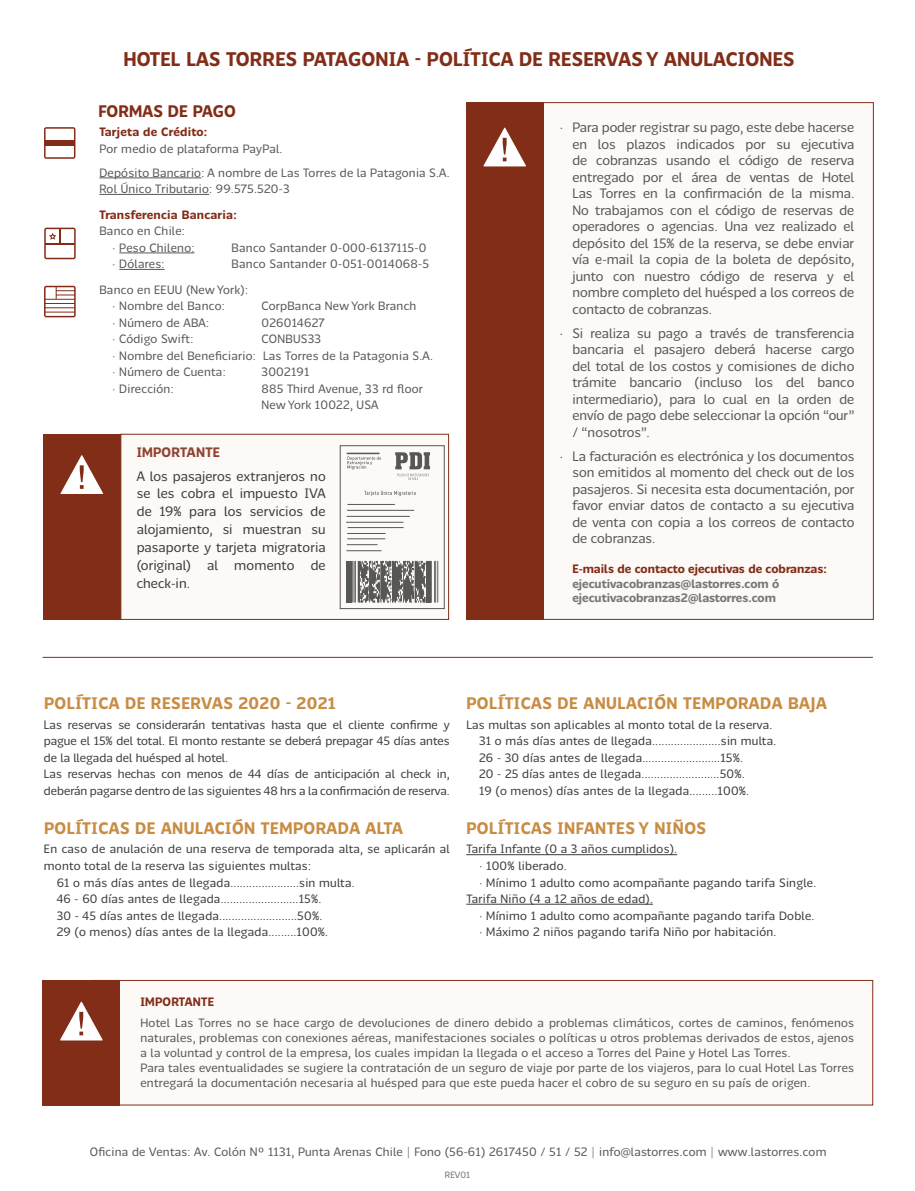
<style>
.page{position:relative;width:915px;height:1191px;background:#fff}
.page>*{position:absolute;margin:0;border:0;box-sizing:border-box;transform-origin:0 0}
.t1{font:700 19.5px "Chilena";letter-spacing:.01em;color:#822d18}
.t2{font:700 16.5px "Chilena";letter-spacing:.03em;color:#c88c43}
.t3{font:700 16.5px "Chilena";letter-spacing:.01em;color:#822d18}
.t4{font:13.5px/16.5px "Chilena";color:#575756;text-align:justify}
.t5{font:13.5px/18px "Chilena";letter-spacing:.005em;color:#3c3c3b}
.t6{font:700 13.5px "Chilena";letter-spacing:.015em;color:#8f422f}
.t7{font:12px/15px "Chilena";letter-spacing:.02em;color:#575756}
.t8{font:12px/16.5px "Chilena";letter-spacing:.02em;color:#3c3c3b}
.t9{font:12px/16.5px "Chilena";color:#3c3c3b}
.t10{font:700 12px/13.5px "Chilena";color:#76777a}
.t11{font:700 12px "Chilena";letter-spacing:.02em;color:#822d18}
.t12{font:700 12px "Chilena";color:#822d18}
.t13{font:9px "Chilena";color:#706f6f}
</style>
<div class="page">
<div style="left:512px;top:102px;width:361px;height:518px;background:#fcf9f6;border:1px solid #822d18"></div>
<div style="left:466px;top:103px;width:77px;height:517px;background:#822d18"></div>
<svg style="left:483px;top:127px;width:43px;height:39px"></svg>
<hr style="left:99px;top:178px;width:102px;height:1px;background:#575756">
<hr style="left:99px;top:194px;width:110px;height:1px;background:#575756">
<hr style="left:119px;top:253px;width:75px;height:1px;background:#575756">
<hr style="left:119px;top:269px;width:46px;height:1px;background:#575756">
<svg style="left:44px;top:228px;width:32px;height:31px"></svg>
<svg style="left:44px;top:286px;width:32px;height:31px"></svg>
<div style="left:90px;top:980px;width:782px;height:125px;background:#fcf9f6;border:1px solid #822d18"></div>
<hr style="left:43px;top:657px;width:829px;height:1px;background:#822d18">
<hr style="left:466px;top:854px;width:211px;height:1px;background:#3c3c3b">
<hr style="left:466px;top:904px;width:186px;height:1px;background:#3c3c3b">
<svg style="left:44px;top:127px;width:31px;height:32px"></svg>
<div style="left:45px;top:140px;width:30px;height:5px;background:#822d18"></div>
<div style="left:43px;top:434px;width:78px;height:186px;background:#822d18"></div>
<div style="left:120px;top:434px;width:329px;height:186px;background:#fcf9f6;border:1px solid #822d18"></div>
<svg style="left:60px;top:455px;width:43px;height:39px"></svg>
<svg style="left:395px;top:452px;width:35px;height:28px"></svg>
<div style="left:340px;top:445px;width:104px;height:164px;border:1px solid #575756"></div>
<hr style="left:346px;top:453px;width:33px;height:1px;background:#575756">
<svg style="left:347px;top:456px;width:34px;height:13px"></svg>
<svg style="left:364px;top:491px;width:51px;height:5px"></svg>
<hr style="left:347px;top:504px;width:48px;height:1px;background:#575756">
<hr style="left:347px;top:510px;width:67px;height:1px;background:#575756">
<hr style="left:346px;top:516px;width:64px;height:1px;background:#575756">
<hr style="left:346px;top:522px;width:57px;height:1px;background:#575756">
<hr style="left:347px;top:527px;width:56px;height:1px;background:#575756">
<hr style="left:347px;top:533px;width:38px;height:1px;background:#575756">
<hr style="left:347px;top:538px;width:38px;height:1px;background:#575756">
<hr style="left:347px;top:544px;width:30px;height:1px;background:#575756">
<hr style="left:346px;top:550px;width:35px;height:1px;background:#575756">
<svg style="left:346px;top:560px;width:92px;height:43px;background:#868583"></svg>
<div style="left:43px;top:980px;width:77px;height:125px;background:#822d18"></div>
<svg style="left:60px;top:1001px;width:43px;height:39px"></svg>
<h1 class="t1" style="left:123px;top:45px;width:672px">HOTEL LAS TORRES PATAGONIA - POLÍTICA DE RESERVAS Y ANULACIONES</h1>
<h2 class="t3" style="left:98px;top:100px;width:139px">FORMAS DE PAGO</h2>
<p class="t11" style="left:99px;top:123px;width:109px">Tarjeta de Crédito:</p>
<p class="t7" style="left:99px;top:136px;width:351px;line-height:24px">Por medio de plataforma PayPal.<br>Depósito Bancario: A nombre de Las Torres de la Patagonia S.A.</p>
<p class="t7" style="left:99px;top:181px;width:192px">Rol Único Tributario: 99.575.520-3</p>
<p class="t11" style="left:99px;top:206px;width:139px">Transferencia Bancaria:</p>
<p class="t7" style="left:99px;top:223px;width:87px">Banco en Chile:</p>
<p class="t7" style="left:112px;top:239px;width:84px">• Peso Chileno:</p>
<p class="t7" style="left:231px;top:239px;width:196px">Banco Santander 0-000-6137115-0</p>
<p class="t7" style="left:112px;top:256px;width:54px">• Dólares:</p>
<p class="t7" style="left:99px;top:251px;width:331px;line-height:25.5px;text-indent:132px">Banco Santander 0-051-0014068-5<br>Banco en EEUU (New York):</p>
<p class="t7" style="left:112px;top:298px;width:114px">• Nombre del Banco:</p>
<p class="t7" style="left:261px;top:298px;width:156px">CorpBanca New York Branch</p>
<p class="t7" style="left:112px;top:314px;width:98px">• Número de ABA:</p>
<p class="t7" style="left:261px;top:314px;width:65px">026014627</p>
<p class="t7" style="left:112px;top:331px;width:83px">• Código Swift:</p>
<p class="t7" style="left:261px;top:331px;width:61px">CONBUS33</p>
<p class="t7" style="left:112px;top:347px;width:322px">• Nombre del Beneficiario: Las Torres de la Patagonia S.A.</p>
<p class="t7" style="left:112px;top:364px;width:115px">• Número de Cuenta:</p>
<p class="t7" style="left:261px;top:364px;width:49px">3002191</p>
<p class="t7" style="left:112px;top:380px;width:63px">• Dirección:</p>
<p class="t7" style="left:261px;top:380px;width:163px;line-height:16.5px">885 Third Avenue, 33 rd floor<br>New York 10022, USA</p>
<p class="t6" style="left:137px;top:443px;width:85px">IMPORTANTE</p>
<p class="t5" style="left:137px;top:468px;width:190px;line-height:16.5px">A los pasajeros extranjeros no se les cobra el impuesto IVA</p>
<p class="t5" style="left:137px;top:501px;width:190px;text-align:justify">de 19% para los servicios de alojamiento, si muestran su pasaporte y tarjeta migratoria (original) al momento de check-in.</p>
<p class="t4" style="left:572px;top:118px;width:283px;text-indent:-13px">• Para poder registrar su pago, este debe hacerse en los plazos indicados por su ejecutiva de cobranzas usando el código de reserva entregado por el área de ventas de Hotel Las Torres en la confirmación de la misma.<br>No trabajamos con el código de reservas de operadores o agencias. Una vez realizado el depósito del 15% de la reserva, se debe enviar vía e-mail la copia de la boleta de depósito, junto con nuestro código de reserva y el nombre completo del huésped a los correos de contacto de cobranzas.</p>
<p class="t4" style="left:572px;top:324px;width:283px;text-indent:-13px">• Si realiza su pago a través de transferencia bancaria el pasajero deberá hacerse cargo del total de los costos y comisiones de dicho trámite bancario (incluso los del banco intermediario), para lo cual en la orden de envío de pago debe seleccionar la opción “our” / “nosotros”.</p>
<p class="t4" style="left:572px;top:447px;width:283px;text-indent:-13px">• La facturación es electrónica y los documentos son emitidos al momento del check out de los pasajeros. Si necesita esta documentación, por favor enviar datos de contacto a su ejecutiva de venta con copia a los correos de contacto de cobranzas.</p>
<p class="t12" style="left:572px;top:560px;width:256px">E-mails de contacto ejecutivas de cobranzas:</p>
<p class="t10" style="left:572px;top:576px;width:208px">ejecutivacobranzas@lastorres.com ó ejecutivacobranzas2@lastorres.com</p>
<h2 class="t2" style="left:44px;top:692px;width:293px">POLÍTICA DE RESERVAS 2020 - 2021</h2>
<p class="t9" style="left:44px;top:716px;width:407px">Las reservas se considerarán tentativas hasta que el cliente confirme y pague el 15% del total. El monto restante se deberá prepagar 45 días antes de la llegada del huésped al hotel.<br>Las reservas hechas con menos de 44 días de anticipación al check in, deberán pagarse dentro de las siguientes 48 hrs a la confirmación de reserva.</p>
<h2 class="t2" style="left:44px;top:816px;width:360px">POLÍTICAS DE ANULACIÓN TEMPORADA ALTA</h2>
<p class="t8" style="left:44px;top:840px;width:407px">En caso de anulación de una reserva de temporada alta, se aplicarán al</p>
<p class="t8" style="left:44px;top:857px;width:268px">monto total de la reserva las siguientes multas:</p>
<p class="t8" style="left:57px;top:873px;width:299px">61 o más días antes de llegada......................sin multa.</p>
<p class="t8" style="left:57px;top:890px;width:266px">46 - 60 días antes de llegada.........................15%.</p>
<p class="t8" style="left:57px;top:906px;width:267px">30 - 45 días antes de llegada.........................50%.</p>
<p class="t8" style="left:57px;top:923px;width:273px">29 (o menos) días antes de la llegada.........100%.</p>
<h2 class="t2" style="left:466px;top:692px;width:362px">POLÍTICAS DE ANULACIÓN TEMPORADA BAJA</h2>
<p class="t8" style="left:479px;top:716px;width:298px;text-indent:-13px">Las multas son aplicables al monto total de la reserva.<br>31 o más días antes de llegada......................sin multa.<br>26 - 30 días antes de llegada.........................15%.<br>20 - 25 días antes de llegada.........................50%.<br>19 (o menos) días antes de la llegada.........100%.</p>
<h2 class="t2" style="left:466px;top:816px;width:241px">POLÍTICAS INFANTES Y NIÑOS</h2>
<p class="t8" style="left:466px;top:840px;width:212px">Tarifa Infante (0 a 3 años cumplidos).</p>
<p class="t8" style="left:479px;top:857px;width:89px">• 100% liberado.</p>
<p class="t8" style="left:466px;top:873px;width:351px;text-indent:13px">• Mínimo 1 adulto como acompañante pagando tarifa Single.<br>Tarifa Niño (4 a 12 años de edad).</p>
<p class="t8" style="left:479px;top:906px;width:337px">• Mínimo 1 adulto como acompañante pagando tarifa Doble.</p>
<p class="t8" style="left:479px;top:923px;width:299px">• Máximo 2 niños pagando tarifa Niño por habitación.</p>
<p class="t11" style="left:140px;top:993px;width:75px">IMPORTANTE</p>
<p class="t7" style="left:140px;top:1015px;width:715px">Hotel Las Torres no se hace cargo de devoluciones de dinero debido a problemas climáticos, cortes de caminos, fenómenos naturales, problemas con conexiones aéreas, manifestaciones sociales o políticas u otros problemas derivados de estos, ajenos a la voluntad y control de la empresa, los cuales impidan la llegada o el acceso a Torres del Paine y Hotel Las Torres.<br>Para tales eventualidades se sugiere la contratación de un seguro de viaje por parte de los viajeros, para lo cual Hotel Las Torres entregará la documentación necesaria al huésped para que este pueda hacer el cobro de su seguro en su país de origen.</p>
<p class="t7" style="left:90px;top:1143px;width:737px">Oficina de Ventas: Av. Colón Nº 1131, Punta Arenas Chile | Fono (56-61) 2617450 / 51 / 52 | info@lastorres.com | www.lastorres.com</p>
<p class="t13" style="left:445px;top:1168px;width:27px">REV01</p>
</div>
